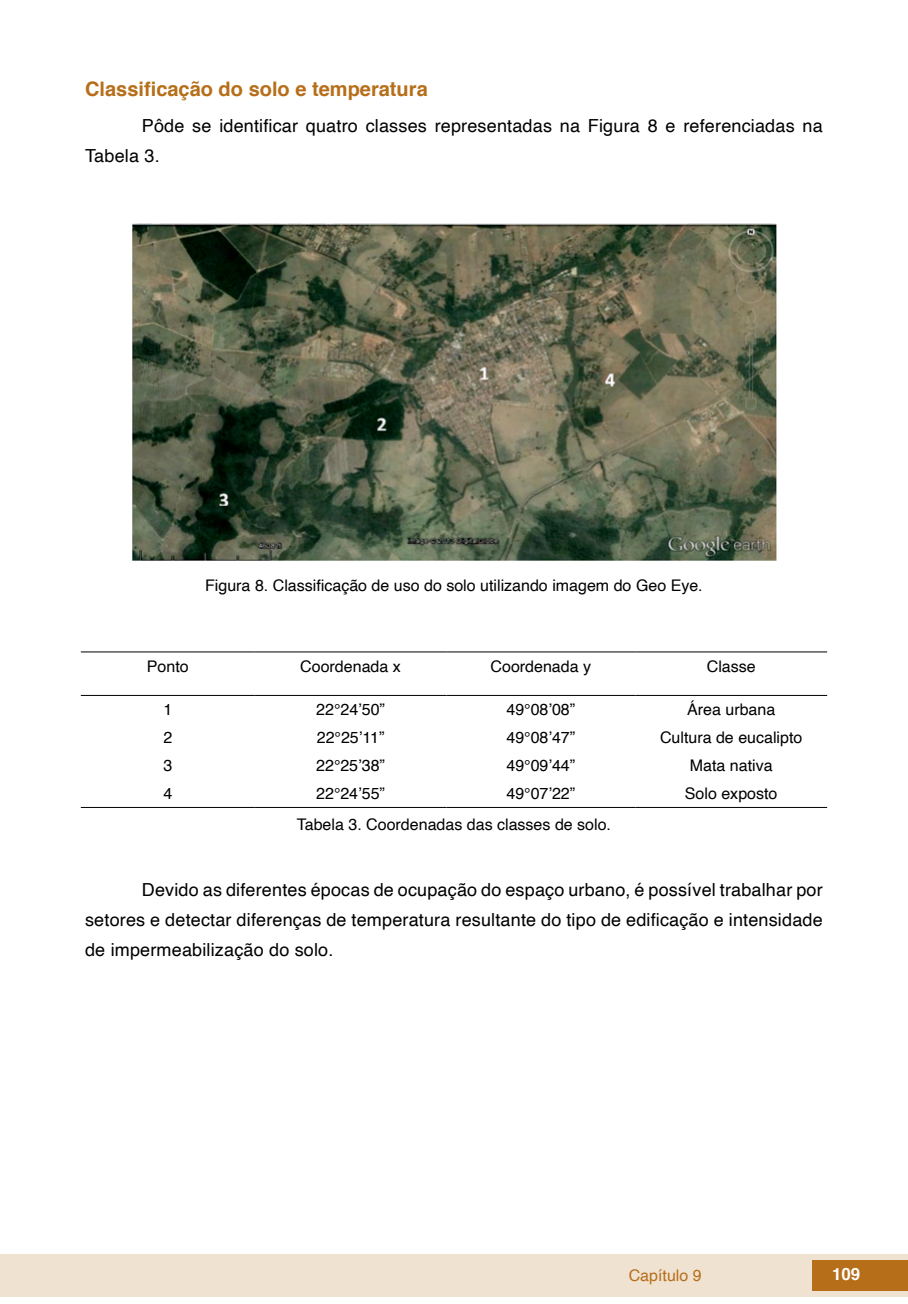
<style>
.page{position:relative;width:908px;height:1304px;background:#fff}
.page>*{position:absolute;margin:0;border:0;box-sizing:border-box;transform-origin:0 0}
.Subtitulo{font:700 20px "Helvetica";color:#b66e19}
.txt{font:18px/30px "Helvetica";letter-spacing:.01em;color:#000}
.t1{font:700 16.8px "Helvetica";color:#fff}
.tab_txt_centro{font:16px "Helvetica";color:#000}
.imagens_graf_tab{font:16px "Helvetica";color:#000}
.t2{font:16px "Helvetica";color:#b66e19}
</style>
<div class="page">
<div style="left:0;top:1254px;width:906px;height:43px;background:#f0e2d1"></div>
<div style="left:812px;top:1261px;width:95px;height:30px;background:#b66e19"></div>
<img style="left:132px;top:223px;width:644px;height:337px">
<hr style="left:81px;top:651px;width:174px;height:1px;background:#000">
<hr style="left:255px;top:651px;width:191px;height:1px;background:#000">
<hr style="left:446px;top:651px;width:189px;height:1px;background:#000">
<hr style="left:635px;top:651px;width:191px;height:1px;background:#000">
<hr style="left:81px;top:807px;width:174px;height:1px;background:#000">
<hr style="left:255px;top:807px;width:191px;height:1px;background:#000">
<hr style="left:446px;top:807px;width:189px;height:1px;background:#000">
<hr style="left:635px;top:807px;width:191px;height:1px;background:#000">
<hr style="left:81px;top:695px;width:174px;height:1px;background:#000">
<hr style="left:255px;top:695px;width:191px;height:1px;background:#000">
<hr style="left:446px;top:695px;width:189px;height:1px;background:#000">
<hr style="left:635px;top:695px;width:191px;height:1px;background:#000">
<p class="Subtitulo" style="left:85px;top:73px;width:344px">Classificação do solo e temperatura</p>
<p class="txt" style="left:85px;top:111px;width:738px;text-indent:57px">Pôde se identificar quatro classes representadas na Figura 8 e referenciadas na<br>Tabela 3.</p>
<p class="imagens_graf_tab" style="left:205px;top:573px;width:499px">Figura 8. Classificação de uso do solo utilizando imagem do Geo Eye.</p>
<p class="tab_txt_centro" style="left:147px;top:654px;width:43px">Ponto</p>
<p class="tab_txt_centro" style="left:300px;top:654px;width:102px">Coordenada x</p>
<p class="tab_txt_centro" style="left:490px;top:654px;width:102px">Coordenada y</p>
<p class="tab_txt_centro" style="left:706px;top:654px;width:50px">Classe</p>
<p class="tab_txt_centro" style="left:163px;top:697px;width:10px">1</p>
<p class="tab_txt_centro" style="left:316px;top:697px;width:70px">22°24’50”</p>
<p class="tab_txt_centro" style="left:506px;top:697px;width:70px">49°08’08”</p>
<p class="tab_txt_centro" style="left:686px;top:697px;width:90px">Área urbana</p>
<p class="tab_txt_centro" style="left:163px;top:725px;width:10px">2</p>
<p class="tab_txt_centro" style="left:316px;top:725px;width:69px">22°25’11”</p>
<p class="tab_txt_centro" style="left:506px;top:725px;width:70px">49°08’47”</p>
<p class="tab_txt_centro" style="left:659px;top:725px;width:144px">Cultura de eucalipto</p>
<p class="tab_txt_centro" style="left:163px;top:753px;width:10px">3</p>
<p class="tab_txt_centro" style="left:316px;top:753px;width:70px">22°25’38”</p>
<p class="tab_txt_centro" style="left:506px;top:753px;width:70px">49°09’44”</p>
<p class="tab_txt_centro" style="left:689px;top:753px;width:84px">Mata nativa</p>
<p class="tab_txt_centro" style="left:163px;top:781px;width:10px">4</p>
<p class="tab_txt_centro" style="left:316px;top:781px;width:70px">22°24’55”</p>
<p class="tab_txt_centro" style="left:506px;top:781px;width:70px">49°07’22”</p>
<p class="tab_txt_centro" style="left:684px;top:781px;width:94px">Solo exposto</p>
<p class="imagens_graf_tab" style="left:297px;top:812px;width:315px">Tabela 3. Coordenadas das classes de solo.</p>
<p class="txt" style="left:85px;top:875px;width:738px;text-align:justify;text-indent:57px">Devido as diferentes épocas de ocupação do espaço urbano, é possível trabalhar por setores e detectar diferenças de temperatura resultante do tipo de edificação e intensidade de impermeabilização do solo.</p>
<p class="t2" style="left:628px;top:1263px;width:74px">Capítulo 9</p>
<p class="t1" style="left:831px;top:1261px;width:30px">109</p>
</div>
